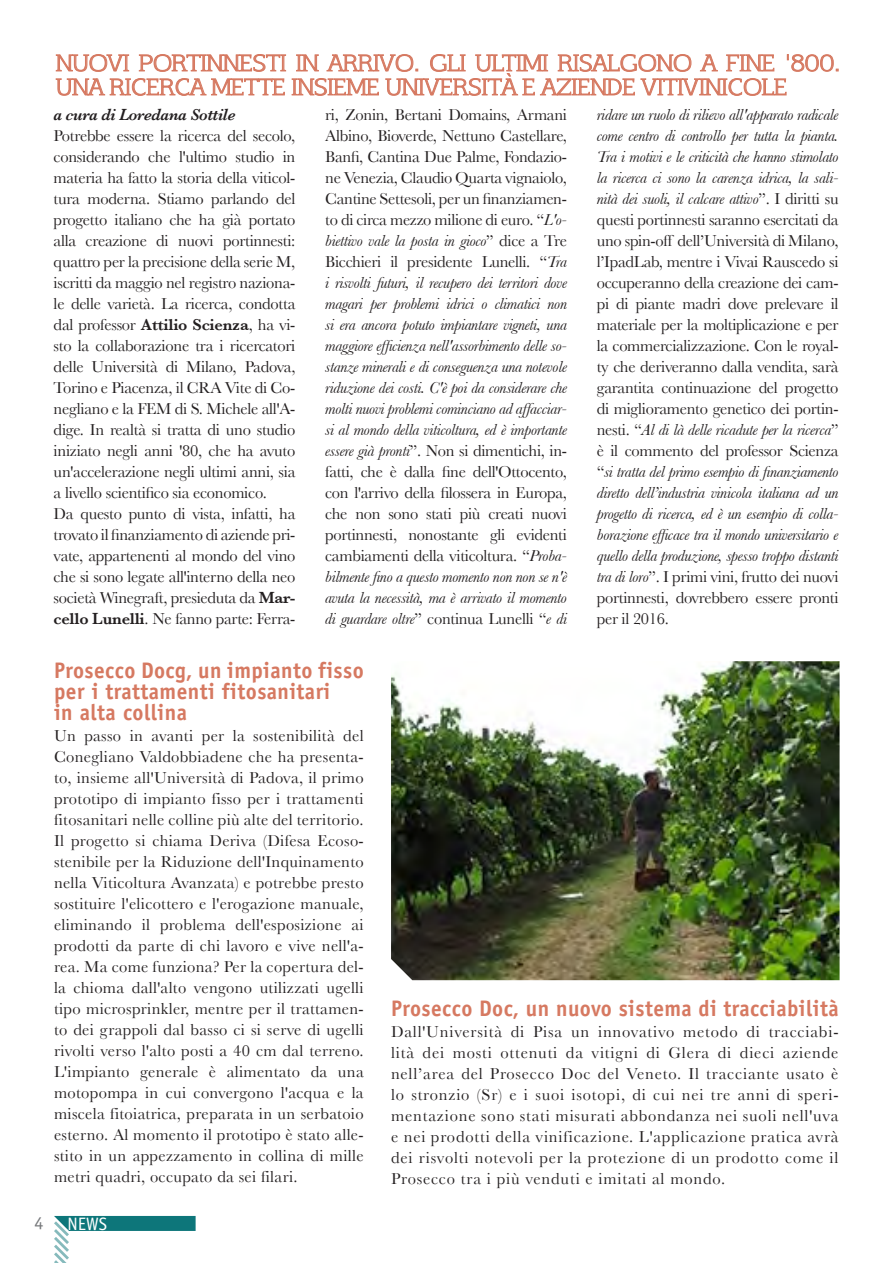
<style>
.page{position:relative;width:893px;height:1263px;background:#fff}
.page>*{position:absolute;margin:0;border:0;box-sizing:border-box;transform-origin:0 0}
.t1{font:700 22.5px "Officina Sans Std";letter-spacing:.02em;color:#d67961;scale:.95 1}
.t2{font:22.5px/24px "Aftaserif";letter-spacing:-.01em;color:#d67961}
.t3{font:18px "Officina Sans Std";color:#fff}
.t4{font:18px "Officina Sans Std";color:#76787b}
.t5{font:16.5px/21px "Baskerville";letter-spacing:-.015em;color:#231f20;text-align:justify}
.t6{font:italic 16.5px/21px "Baskerville";letter-spacing:-.015em;color:#231f20;text-align:justify}
.t7{font:italic 600 16.5px "Baskerville";letter-spacing:-.02em;color:#231f20}
.s1{font-weight:600}
.s2{font-style:normal}
.s3{font-style:italic}
</style>
<div class="page">
<svg style="left:54px;top:1216px;width:142px;height:47px"></svg>
<img style="left:391px;top:661px;width:449px;height:319px">
<svg style="left:55px;top:54px;width:784px;height:42px"></svg>
<p class="t2" style="left:56px;top:51px;width:786px">NUOVI PORTINNESTI IN ARRIVO. GLI ULTIMI RISALGONO A FINE '800.<br>UNA RICERCA METTE INSIEME UNIVERSITÀ E AZIENDE VITIVINICOLE</p>
<p class="t7" style="left:54px;top:104px;width:183px">a cura di Loredana Sottile</p>
<p class="t5" style="left:54px;top:125px;width:243px">Potrebbe essere la ricerca del secolo, considerando che l'ultimo studio in materia ha fatto la storia della viticol&shy;tura moderna. Stiamo parlando del progetto italiano che ha già portato alla creazione di nuovi portinnesti: quattro per la precisione della serie M, iscritti da maggio nel registro naziona&shy;le delle varietà. La ricerca, condotta dal professor <span class="s1">Attilio Scienza</span>, ha vi&shy;sto la collaborazione tra i ricercatori delle Università di Milano, Padova, Torino e Piacenza, il CRA Vite di Co&shy;negliano e la FEM di S. Michele all'A&shy;dige. In realtà si tratta di uno studio iniziato negli anni '80, che ha avuto un'accelerazione negli ultimi anni, sia a livello scientifico sia economico.</p>
<p class="t5" style="left:54px;top:503px;width:243px">Da questo punto di vista, infatti, ha trovato il finanziamento di aziende pri&shy;vate, appartenenti al mondo del vino che si sono legate all'interno della neo società Winegraft, presieduta da <span class="s1">Mar&shy;cello Lunelli</span>. Ne fanno parte: Ferra-</p>
<p class="t6" style="left:325px;top:104px;width:243px"><span class="s2">ri, Zonin, Bertani Domains, Armani Albino, Bioverde, Nettuno Castellare, Banfi, Cantina Due Palme, Fondazio&shy;ne Venezia, Claudio Quarta vignaiolo, Cantine Settesoli, per un finanziamen&shy;to di circa mezzo milione di euro. “</span>L'o&shy;biettivo vale la posta in gioco<span class="s2">” dice a Tre Bicchieri il presidente Lunelli. “</span>Tra i risvolti futuri, il recupero dei territori dove magari per problemi idrici o climatici non si era ancora potuto impiantare vigneti, una maggiore efficienza nell'assorbimento delle so&shy;stanze minerali e di conseguenza una notevole riduzione dei costi. C'è poi da considerare che molti nuovi problemi cominciano ad affacciar&shy;si al mondo della viticoltura, ed è importante essere già pronti<span class="s2">”. Non si dimentichi, in&shy;fatti, che è dalla fine dell'Ottocento, con l'arrivo della filossera in Europa, che non sono stati più creati nuovi portinnesti, nonostante gli evidenti cambiamenti della viticoltura. “</span>Proba&shy;bilmente fino a questo momento non non se n'è avuta la necessità, ma è arrivato il momento di guardare oltre<span class="s2">” continua Lunelli “</span>e di</p>
<p class="t5" style="left:597px;top:104px;width:243px"><span class="s3">ridare un ruolo di rilievo all'apparato radicale come centro di controllo per tutta la pianta.<br>Tra i motivi e le criticità che hanno stimolato la ricerca ci sono la carenza idrica, la sali&shy;nità dei suoli, il calcare attivo</span>”. I diritti su questi portinnesti saranno esercitati da uno spin-off dell’Università di Milano, l’IpadLab, mentre i Vivai Rauscedo si occuperanno della creazione dei cam&shy;pi di piante madri dove prelevare il materiale per la moltiplicazione e per la commercializzazione. Con le royal&shy;ty che deriveranno dalla vendita, sarà garantita continuazione del progetto di miglioramento genetico dei portin&shy;nesti. “<span class="s3">Al di là delle ricadute per la ricerca</span>” è il commento del professor Scienza “<span class="s3">si tratta del primo esempio di finanziamento diretto dell’industria vinicola italiana ad un progetto di ricerca, ed è un esempio di colla&shy;borazione efficace tra il mondo universitario e quello della produzione, spesso troppo distanti tra di loro</span>”. I primi vini, frutto dei nuovi portinnesti, dovrebbero essere pronti per il 2016.</p>
<p class="t1" style="left:54px;top:656px;width:328px">Prosecco Docg, un impianto fisso</p>
<p class="t1" style="left:54px;top:677px;width:292px">per i trattamenti fitosanitari</p>
<p class="t1" style="left:54px;top:698px;width:141px">in alta collina</p>
<p class="t5" style="left:54px;top:724px;width:311px">Un passo in avanti per la sostenibilità del Conegliano Valdobbiadene che ha presenta&shy;to, insieme all'Università di Padova, il primo prototipo di impianto fisso per i trattamenti fitosanitari nelle colline più alte del territorio.<br>Il progetto si chiama Deriva (Difesa Ecoso&shy;stenibile per la Riduzione dell'Inquinamento nella Viticoltura Avanzata) e potrebbe presto sostituire l'elicottero e l'erogazione manuale, eliminando il problema dell'esposizione ai prodotti da parte di chi lavoro e vive nell'a&shy;rea. Ma come funziona? Per la copertura del&shy;la chioma dall'alto vengono utilizzati ugelli tipo microsprinkler, mentre per il trattamen&shy;to dei grappoli dal basso ci si serve di ugelli rivolti verso l'alto posti a 40 cm dal terreno.<br>L'impianto generale è alimentato da una motopompa in cui convergono l'acqua e la miscela fitoiatrica, preparata in un serbatoio esterno. Al momento il prototipo è stato alle&shy;stito in un appezzamento in collina di mille metri quadri, occupato da sei filari.</p>
<p class="t4" style="left:34px;top:1212px;width:10px">4</p>
<p class="t3" style="left:67px;top:1213px;width:41px">NEWS</p>
<p class="t1" style="left:391px;top:994px;width:473px">Prosecco Doc, un nuovo sistema di tracciabilità</p>
<p class="t5" style="left:391px;top:1021px;width:449px">Dall'Università di Pisa un innovativo metodo di tracciabi&shy;lità dei mosti ottenuti da vitigni di Glera di dieci aziende nell’area del Prosecco Doc del Veneto. Il tracciante usato è lo stronzio (Sr) e i suoi isotopi, di cui nei tre anni di speri&shy;mentazione sono stati misurati abbondanza nei suoli nell'uva e nei prodotti della vinificazione. L'applicazione pratica avrà dei risvolti notevoli per la protezione di un prodotto come il Prosecco tra i più venduti e imitati al mondo.</p>
</div>
